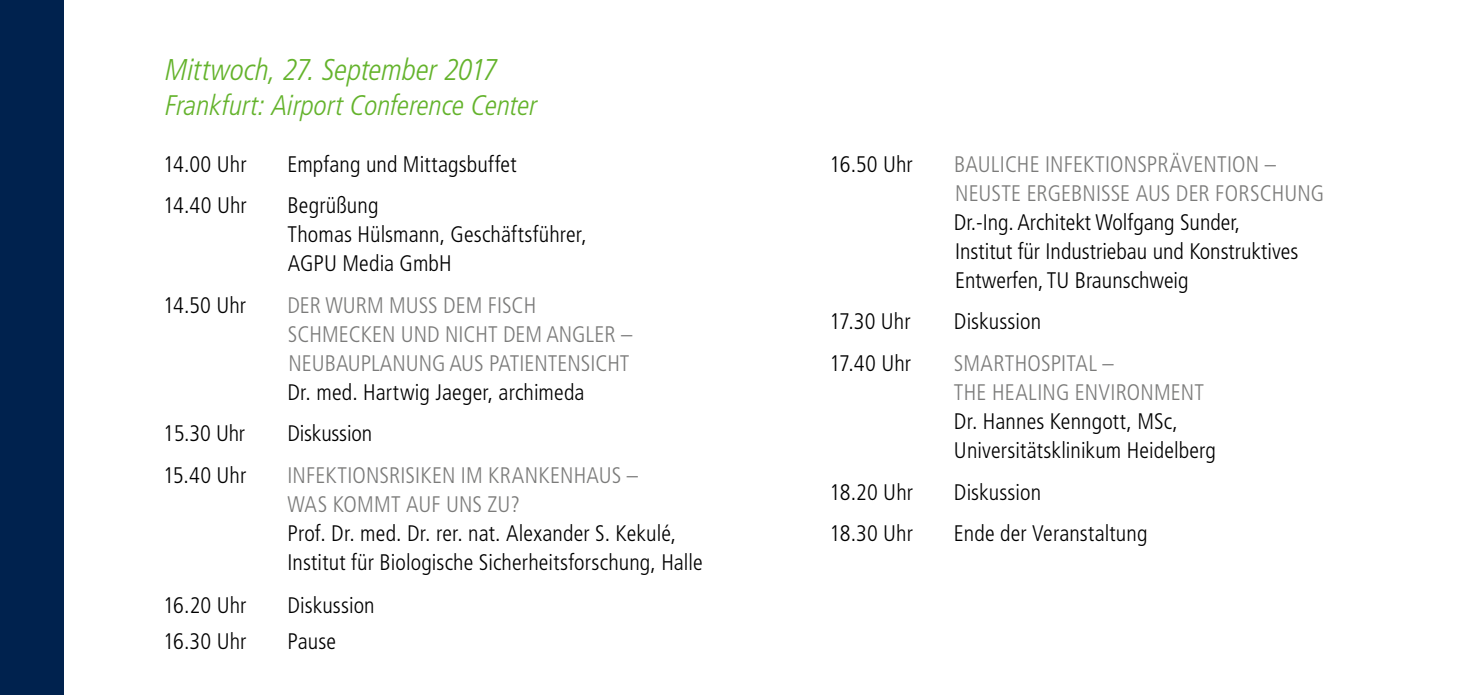
<style>
.page{position:relative;width:1475px;height:695px;background:#fff}
.page>*{position:absolute;margin:0;border:0;box-sizing:border-box;transform-origin:0 0}
.t1{font:italic 300 condensed 30px "Frutiger LT Pro";letter-spacing:-.005em;color:#64b32c}
.t2{font:italic 300 condensed 28.25px "Frutiger LT Pro";letter-spacing:-.005em;color:#64b32c}
.t3{font:300 condensed 22.5px/29px "Frutiger LT Pro";letter-spacing:.005em;color:#000}
.t4{font:300 condensed 22.5px/29px "Frutiger LT Pro";color:#7b7b7a}
</style>
<div class="page">
<div style="left:0;top:0;width:64px;height:694px;background:#00224e"></div>
<h1 class="t1" style="left:165px;top:52px;width:333px">Mittwoch, 27. September 2017</h1>
<p class="t2" style="left:165px;top:89px;width:373px">Frankfurt: Airport Conference Center</p>
<p class="t3" style="left:163px;top:149px;width:85px">14.00 Uhr</p>
<p class="t3" style="left:287px;top:149px;width:231px">Empfang und Mittagsbuffet</p>
<p class="t3" style="left:163px;top:191px;width:85px">14.40 Uhr</p>
<p class="t3" style="left:287px;top:191px;width:301px">Begrüßung<br>Thomas Hülsmann, Geschäftsführer,<br>AGPU Media GmbH</p>
<p class="t3" style="left:163px;top:290px;width:85px">14.50 Uhr</p>
<p class="t4" style="left:287px;top:290px;width:346px">DER WURM MUSS DEM FISCH<br>SCHMECKEN UND NICHT DEM ANGLER –<br>NEUBAUPLANUNG AUS PATIENTENSICHT</p>
<p class="t3" style="left:287px;top:377px;width:298px">Dr. med. Hartwig Jaeger, archimeda</p>
<p class="t3" style="left:163px;top:419px;width:84px">15.30 Uhr</p>
<p class="t3" style="left:287px;top:419px;width:86px">Diskussion</p>
<p class="t3" style="left:163px;top:460px;width:85px">15.40 Uhr</p>
<p class="t4" style="left:287px;top:460px;width:352px">INFEKTIONSRISIKEN IM KRANKENHAUS –<br>WAS KOMMT AUF UNS ZU?</p>
<p class="t3" style="left:287px;top:518px;width:417px">Prof. Dr. med. Dr. rer. nat. Alexander S. Kekulé,<br>Institut für Biologische Sicherheitsforschung, Halle</p>
<p class="t3" style="left:163px;top:590px;width:85px">16.20 Uhr</p>
<p class="t3" style="left:287px;top:590px;width:89px">Diskussion</p>
<p class="t3" style="left:163px;top:627px;width:85px">16.30 Uhr</p>
<p class="t3" style="left:287px;top:627px;width:50px">Pause</p>
<p class="t3" style="left:829px;top:150px;width:85px">16.50 Uhr</p>
<p class="t4" style="left:953px;top:150px;width:372px">BAULICHE INFEKTIONSPRÄVENTION –<br>NEUSTE ERGEBNISSE AUS DER FORSCHUNG</p>
<p class="t3" style="left:953px;top:208px;width:346px">Dr.-Ing. Architekt Wolfgang Sunder,<br>Institut für Industriebau und Konstruktives<br>Entwerfen, TU Braunschweig</p>
<p class="t3" style="left:829px;top:307px;width:83px">17.30 Uhr</p>
<p class="t3" style="left:953px;top:307px;width:89px">Diskussion</p>
<p class="t3" style="left:829px;top:349px;width:83px">17.40 Uhr</p>
<p class="t4" style="left:953px;top:349px;width:252px">SMARTHOSPITAL –<br>THE HEALING ENVIRONMENT</p>
<p class="t3" style="left:953px;top:407px;width:263px">Dr. Hannes Kenngott, MSc,<br>Universitätsklinikum Heidelberg</p>
<p class="t3" style="left:829px;top:477px;width:85px">18.20 Uhr</p>
<p class="t3" style="left:953px;top:477px;width:89px">Diskussion</p>
<p class="t3" style="left:829px;top:519px;width:85px">18.30 Uhr</p>
<p class="t3" style="left:953px;top:519px;width:195px">Ende der Veranstaltung</p>
</div>
